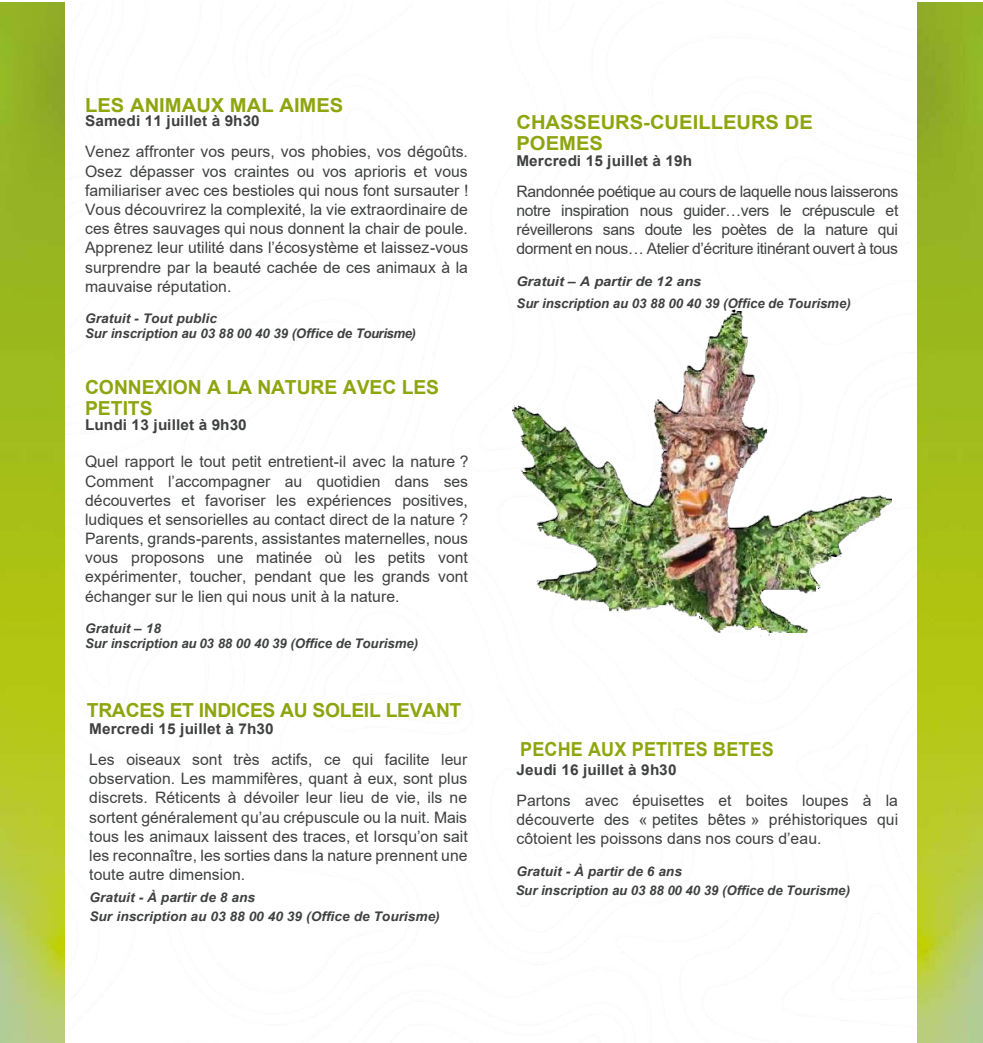
<style>
.page{position:relative;width:983px;height:1043px;background:#fff}
.page>*{position:absolute;margin:0;border:0;box-sizing:border-box;transform-origin:0 0}
.t1{font:700 19.25px/21px "Arial";color:#8ea50d}
.t2{font:700 19.25px/21px "Arial";color:#8ea50d;scale:1.05 1}
.t3{font:700 19.25px "Arial";color:#8ea50d;scale:.93 1}
.t4{font:15.75px/19.1px "Arial";letter-spacing:.005em;color:#3f4140;text-align:justify}
.t5{font:700 14.88px "Arial";letter-spacing:.005em;color:#3f4140}
.t6{font:italic 700 13.3px/15.4px "Arial";color:#3f4140}
.t7{font:italic 700 13.3px/22.8px "Arial";color:#3f4140;scale:1.1 1}
</style>
<div class="page">
<img style="left:917px;top:2px;width:65px;height:1040px">
<img style="left:0;top:2px;width:64px;height:1040px">
<img style="left:842px;top:495px;width:49px;height:46px">
<img style="left:512px;top:309px;width:330px;height:327px">
<p class="t2" style="left:85px;top:94px;width:247px">LES ANIMAUX MAL AIMES</p>
<p class="t5" style="left:85px;top:111px;width:176px">Samedi 11 juillet à 9h30</p>
<p class="t4" style="left:85px;top:142px;width:385px">Venez affronter vos peurs, vos phobies, vos dégoûts.<br>Osez dépasser vos craintes ou vos aprioris et vous familiariser avec ces bestioles qui nous font sursauter !<br>Vous découvrirez la complexité, la vie extraordinaire de ces êtres sauvages qui nous donnent la chair de poule.<br>Apprenez leur utilité dans l’écosystème et laissez-vous surprendre par la beauté cachée de ces animaux à la mauvaise réputation.</p>
<p class="t6" style="left:85px;top:311px;width:332px">Gratuit - Tout public<br>Sur inscription au 03 88 00 40 39 (Office de Tourisme)</p>
<p class="t1" style="left:85px;top:377px;width:355px">CONNEXION A LA NATURE AVEC LES<br>PETITS</p>
<p class="t5" style="left:85px;top:414px;width:163px">Lundi 13 juillet à 9h30</p>
<p class="t4" style="left:85px;top:452px;width:385px">Quel rapport le tout petit entretient-il avec la nature ?<br>Comment l’accompagner au quotidien dans ses découvertes et favoriser les expériences positives, ludiques et sensorielles au contact direct de la nature ?<br>Parents, grands-parents, assistantes maternelles, nous vous proposons une matinée où les petits vont expérimenter, toucher, pendant que les grands vont échanger sur le lien qui nous unit à la nature.</p>
<p class="t6" style="left:85px;top:621px;width:335px">Gratuit – 18<br>Sur inscription au 03 88 00 40 39 (Office de Tourisme)</p>
<p class="t1" style="left:87px;top:699px;width:376px">TRACES ET INDICES AU SOLEIL LEVANT</p>
<p class="t5" style="left:89px;top:718px;width:186px">Mercredi 15 juillet à 7h30</p>
<p class="t4" style="left:89px;top:749px;width:380px">Les oiseaux sont très actifs, ce qui facilite leur observation. Les mammifères, quant à eux, sont plus discrets. Réticents à dévoiler leur lieu de vie, ils ne sortent généralement qu’au crépuscule ou la nuit. Mais tous les animaux laissent des traces, et lorsqu’on sait les reconnaître, les sorties dans la nature prennent une toute autre dimension.</p>
<p class="t6" style="left:89px;top:888px;width:352px;line-height:18.7px">Gratuit - À partir de 8 ans<br>Sur inscription au 03 88 00 40 39 (Office de Tourisme)</p>
<p class="t2" style="left:516px;top:112px;width:284px">CHASSEURS-CUEILLEURS DE<br>POEMES</p>
<p class="t5" style="left:516px;top:150px;width:177px">Mercredi 15 juillet à 19h</p>
<p class="t4" style="left:516px;top:181px;width:383px">Randonnée poétique au cours de laquelle nous laisserons notre inspiration nous guider…vers le crépuscule et réveillerons sans doute les poètes de la nature qui dorment en nous… Atelier d’écriture itinérant ouvert à tous</p>
<p class="t7" style="left:516px;top:270px;width:305px">Gratuit – A partir de 12 ans<br>Sur inscription au 03 88 00 40 39 (Office de Tourisme)</p>
<p class="t3" style="left:520px;top:736px;width:274px">PECHE AUX PETITES BETES</p>
<p class="t5" style="left:516px;top:758px;width:162px">Jeudi 16 juillet à 9h30</p>
<p class="t4" style="left:516px;top:790px;width:383px">Partons avec épuisettes et boites loupes à la découverte des « petites bêtes » préhistoriques qui côtoient les poissons dans nos cours d’eau.</p>
<p class="t6" style="left:515px;top:861px;width:336px;line-height:19.2px">Gratuit - À partir de 6 ans<br>Sur inscription au 03 88 00 40 39 (Office de Tourisme)</p>
</div>
